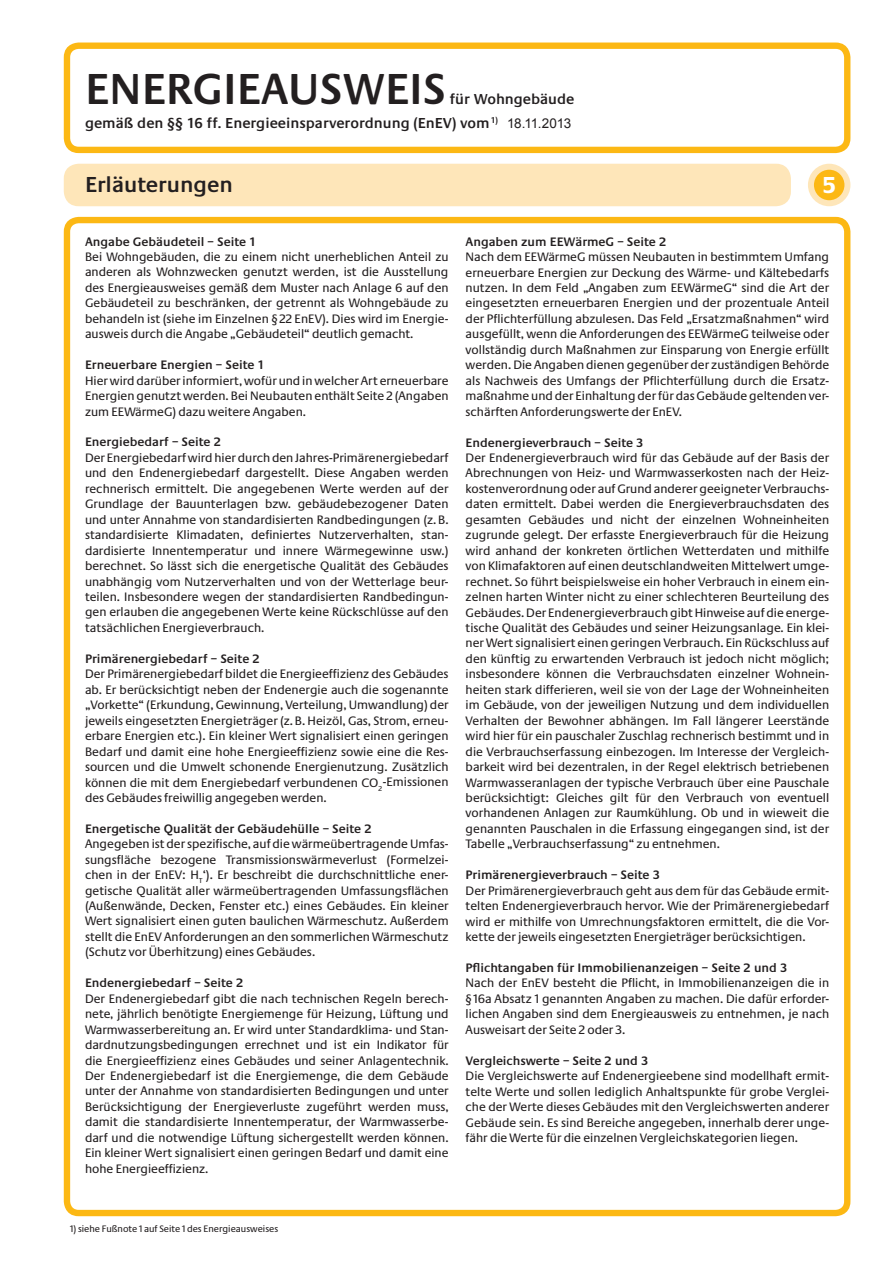
<style>
.page{position:relative;width:893px;height:1263px;background:#fff}
.page>*{position:absolute;margin:0;border:0;box-sizing:border-box;transform-origin:0 0}
.t1{font:600 45px "Praxis";color:#231f20}
.t2{font:700 24px "Neue Praxis";color:#fff}
.t3{font:600 22.5px "Praxis";color:#231f20}
.t4{font:600 15px/24px "Praxis";color:#231f20}
.t5{font:13.5px "Arial";letter-spacing:-.03em;color:#231f20}
.t6{font:12.75px/15.5px "Neue Praxis";color:#231f20;text-align:justify}
.t7{font:600 12.75px "Praxis";color:#231f20}
.t8{font:9.75px "Neue Praxis";color:#231f20}
</style>
<div class="page">
<div style="left:64px;top:43px;width:786px;height:110px;background:#fcb814;border-radius:15px"></div>
<div style="left:70px;top:49px;width:774px;height:98px;background:#fff;border-radius:9px"></div>
<div style="left:64px;top:164px;width:727px;height:42px;background:#fee6b9;border-radius:15px"></div>
<div style="left:64px;top:217px;width:786px;height:999px;background:#fcb814;border-radius:15px"></div>
<div style="left:70px;top:223px;width:774px;height:987px;background:#fff;border-radius:9px"></div>
<div style="left:811px;top:167px;width:36px;height:36px;background:#fcb814;border-radius:50%"></div>
<div style="left:808px;top:164px;width:42px;height:42px;border:6px solid #fee6b9;border-radius:50%"></div>
<h1 class="t1" style="left:85px;top:64px;width:362px">ENERGIEAUSWEIS</h1>
<p class="t4" style="left:85px;top:87px;width:491px;text-indent:365px">für Wohngebäude gemäß den §§ 16 ff. Energieeinsparverordnung (EnEV) vom<sup>1)</sup></p>
<p class="t5" style="left:507px;top:114px;width:66px">18.11.2013</p>
<h3 class="t3" style="left:85px;top:172px;width:149px">Erläuterungen</h3>
<h2 class="t2" style="left:822px;top:170px;width:15px">5</h2>
<p class="t7" style="left:85px;top:234px;width:173px">Angabe Gebäudeteil – Seite 1</p>
<p class="t6" style="left:85px;top:249px;width:365px">Bei Wohngebäuden, die zu einem nicht unerheblichen Anteil zu anderen als Wohnzwecken genutzt werden, ist die Ausstellung des Energieausweises gemäß dem Muster nach Anlage 6 auf den Gebäudeteil zu beschränken, der getrennt als Wohngebäude zu behandeln ist (siehe im Einzelnen § 22 EnEV). Dies wird im Energie&shy;ausweis durch die Angabe „Gebäudeteil“ deutlich gemacht.</p>
<p class="t7" style="left:85px;top:358px;width:181px">Erneuerbare Energien – Seite 1</p>
<p class="t6" style="left:85px;top:372px;width:365px">Hier wird darüber informiert, wofür und in welcher Art erneuerbare Energien genutzt werden. Bei Neubauten enthält Seite 2 (Angaben zum EEWärmeG) dazu weitere Angaben.</p>
<p class="t7" style="left:85px;top:435px;width:137px">Energiebedarf – Seite 2</p>
<p class="t6" style="left:85px;top:450px;width:365px">Der Energiebedarf wird hier durch den Jahres-Primärenergiebedarf und den Endenergiebedarf dargestellt. Diese Angaben werden rechnerisch ermittelt. Die angegebenen Werte werden auf der Grundlage der Bauunterlagen bzw. gebäudebezogener Daten und unter Annahme von standardisierten Randbedingungen (z.B. standardisierte Klimadaten, definiertes Nutzerverhalten, stan&shy;dardisierte Innentemperatur und innere Wärmegewinne usw.) berechnet. So lässt sich die energetische Qualität des Gebäudes unabhängig vom Nutzerverhalten und von der Wetterlage beur&shy;teilen. Insbesondere wegen der standardisierten Randbedingun&shy;gen erlauben die angegebenen Werte keine Rückschlüsse auf den tatsächlichen Energieverbrauch.</p>
<p class="t7" style="left:85px;top:651px;width:176px">Primärenergiebedarf – Seite 2</p>
<p class="t6" style="left:85px;top:666px;width:365px">Der Primärenergiebedarf bildet die Energieeffizienz des Gebäudes ab. Er berücksichtigt neben der Endenergie auch die sogenannte „Vorkette“ (Erkundung, Gewinnung, Verteilung, Umwandlung) der jeweils eingesetzten Energieträger (z.B. Heizöl, Gas, Strom, erneu&shy;erbare Energien etc.). Ein kleiner Wert signalisiert einen geringen Bedarf und damit eine hohe Energieeffizienz sowie eine die Res&shy;sourcen und die Umwelt schonende Energienutzung. Zusätzlich können die mit dem Energiebedarf verbundenen CO<sub>2</sub> -Emissionen des Gebäudes freiwillig angegeben werden.</p>
<p class="t7" style="left:85px;top:821px;width:288px">Energetische Qualität der Gebäudehülle – Seite 2</p>
<p class="t6" style="left:85px;top:836px;width:365px">Angegeben ist der spezifische, auf die wärmeübertragende Umfas&shy;sungsfläche bezogene Transmissionswärmeverlust (Formelzei&shy;chen in der EnEV: H<sub>T</sub>‘). Er beschreibt die durchschnittliche ener&shy;getische Qualität aller wärmeübertragenden Umfassungsflächen (Außenwände, Decken, Fenster etc.) eines Gebäudes. Ein kleiner Wert signalisiert einen guten baulichen Wärmeschutz. Außerdem stellt die EnEV Anforderungen an den sommerlichen Wärmeschutz (Schutz vor Überhitzung) eines Gebäudes.</p>
<p class="t7" style="left:85px;top:976px;width:160px">Endenergiebedarf – Seite 2</p>
<p class="t6" style="left:85px;top:990px;width:365px">Der Endenergiebedarf gibt die nach technischen Regeln berech&shy;nete, jährlich benötigte Energiemenge für Heizung, Lüftung und Warmwasserbereitung an. Er wird unter Standardklima- und Stan&shy;dardnutzungsbedingungen errechnet und ist ein Indikator für die Energieeffizienz eines Gebäudes und seiner Anlagentechnik.<br>Der Endenergiebedarf ist die Energiemenge, die dem Gebäude unter der Annahme von standardisierten Bedingungen und unter Berücksichtigung der Energieverluste zugeführt werden muss, damit die standardisierte Innentemperatur, der Warmwasserbe&shy;darf und die notwendige Lüftung sichergestellt werden können.<br>Ein kleiner Wert signalisiert einen geringen Bedarf und damit eine hohe Energieeffizienz.</p>
<p class="t7" style="left:466px;top:234px;width:202px">Angaben zum EEWärmeG – Seite 2</p>
<p class="t6" style="left:466px;top:249px;width:365px">Nach dem EEWärmeG müssen Neubauten in bestimmtem Umfang erneuerbare Energien zur Deckung des Wärme- und Kältebedarfs nutzen. In dem Feld „Angaben zum EEWärmeG“ sind die Art der eingesetzten erneuerbaren Energien und der prozentuale Anteil der Pflichterfüllung abzulesen. Das Feld „Ersatzmaßnahmen“ wird ausgefüllt, wenn die Anforderungen des EEWärmeG teilweise oder vollständig durch Maßnahmen zur Einsparung von Energie erfüllt werden. Die Angaben dienen gegenüber der zuständigen Behörde als Nachweis des Umfangs der Pflichterfüllung durch die Ersatz&shy;maßnahme und der Einhaltung der für das Gebäude geltenden ver&shy;schärften Anforderungswerte der EnEV.</p>
<p class="t7" style="left:466px;top:435px;width:179px">Endenergieverbrauch – Seite 3</p>
<p class="t6" style="left:466px;top:450px;width:365px">Der Endenergieverbrauch wird für das Gebäude auf der Basis der Abrechnungen von Heiz- und Warmwasserkosten nach der Heiz&shy;kostenverordnung oder auf Grund anderer geeigneter Verbrauchs&shy;daten ermittelt. Dabei werden die Energieverbrauchsdaten des gesamten Gebäudes und nicht der einzelnen Wohneinheiten zugrunde gelegt. Der erfasste Energieverbrauch für die Heizung wird anhand der konkreten örtlichen Wetterdaten und mithilfe von Klimafaktoren auf einen deutschlandweiten Mittelwert umge&shy;rechnet. So führt beispielsweise ein hoher Verbrauch in einem ein&shy;zelnen harten Winter nicht zu einer schlechteren Beurteilung des Gebäudes. Der Endenergieverbrauch gibt Hinweise auf die energe&shy;tische Qualität des Gebäudes und seiner Heizungsanlage. Ein klei&shy;ner Wert signalisiert einen geringen Verbrauch. Ein Rückschluss auf den künftig zu erwartenden Verbrauch ist jedoch nicht möglich; insbesondere können die Verbrauchsdaten einzelner Wohnein&shy;heiten stark differieren, weil sie von der Lage der Wohneinheiten im Gebäude, von der jeweiligen Nutzung und dem individuellen Verhalten der Bewohner abhängen. Im Fall längerer Leerstände wird hier für ein pauschaler Zuschlag rechnerisch bestimmt und in die Verbrauchserfassung einbezogen. Im Interesse der Vergleich&shy;barkeit wird bei dezentralen, in der Regel elektrisch betriebenen Warmwasseranlagen der typische Verbrauch über eine Pauschale berücksichtigt: Gleiches gilt für den Verbrauch von eventuell vorhandenen Anlagen zur Raumkühlung. Ob und in wieweit die genannten Pauschalen in die Erfassung eingegangen sind, ist der Tabelle „Verbrauchserfassung“ zu entnehmen.</p>
<p class="t7" style="left:466px;top:868px;width:196px">Primärenergieverbrauch – Seite 3</p>
<p class="t6" style="left:466px;top:882px;width:365px">Der Primärenergieverbrauch geht aus dem für das Gebäude ermit&shy;telten Endenergieverbrauch hervor. Wie der Primärenergiebedarf wird er mithilfe von Umrechnungsfaktoren ermittelt, die die Vor&shy;kette der jeweils eingesetzten Energieträger berücksichtigen.</p>
<p class="t7" style="left:466px;top:961px;width:323px">Pflichtangaben für Immobilienanzeigen – Seite 2 und 3</p>
<p class="t6" style="left:466px;top:975px;width:365px">Nach der EnEV besteht die Pflicht, in Immobilienanzeigen die in § 16a Absatz 1 genannten Angaben zu machen. Die dafür erforder&shy;lichen Angaben sind dem Energieausweis zu entnehmen, je nach Ausweisart der Seite 2 oder 3.</p>
<p class="t7" style="left:466px;top:1053px;width:184px">Vergleichswerte – Seite 2 und 3</p>
<p class="t6" style="left:466px;top:1068px;width:365px">Die Vergleichswerte auf Endenergieebene sind modellhaft ermit&shy;telte Werte und sollen lediglich Anhaltspunkte für grobe Verglei&shy;che der Werte dieses Gebäudes mit den Vergleichswerten anderer Gebäude sein. Es sind Bereiche angegeben, innerhalb derer unge&shy;fähr die Werte für die einzelnen Vergleichskategorien liegen.</p>
<p class="t8" style="left:70px;top:1223px;width:210px">1) siehe Fußnote 1 auf Seite 1 des Energieausweises</p>
</div>
